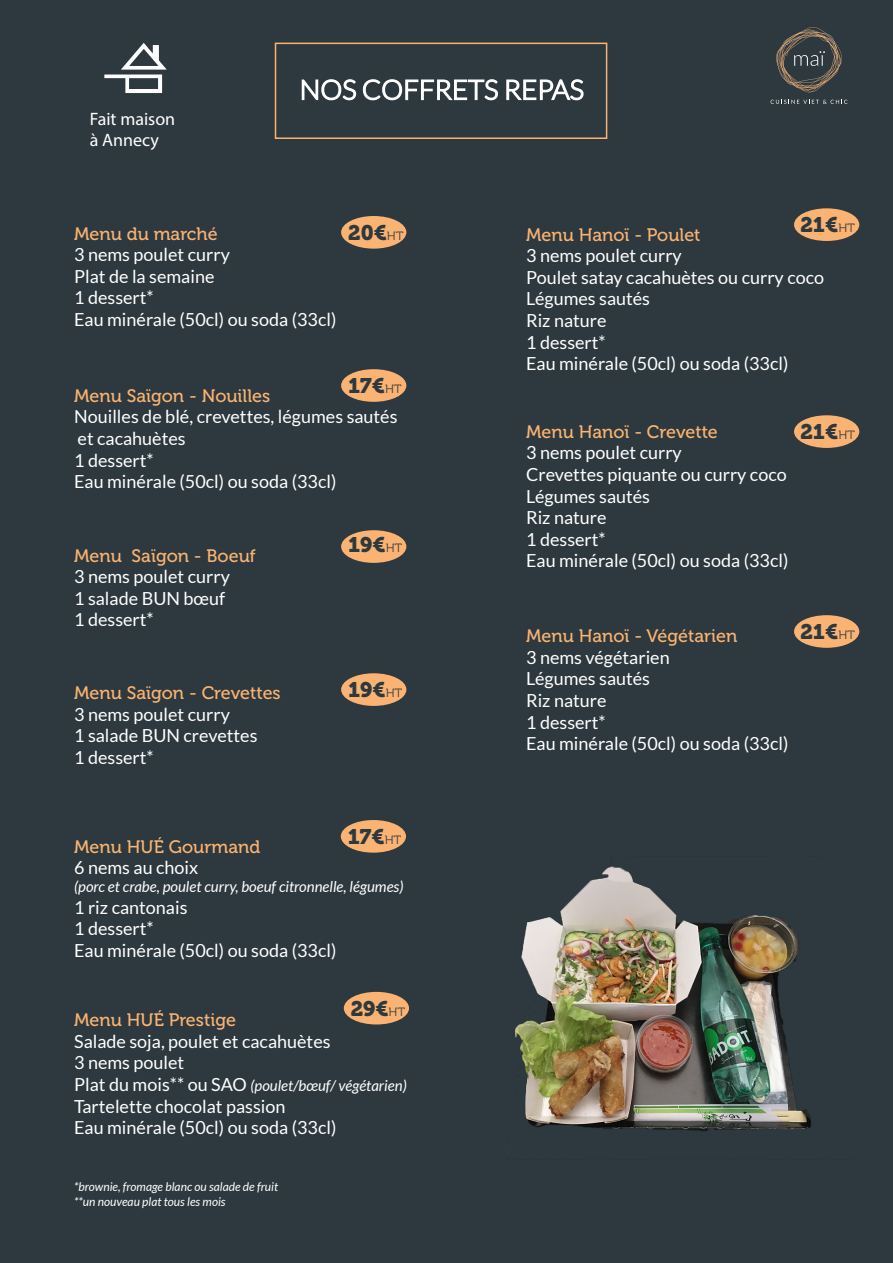
<style>
.page{position:relative;width:893px;height:1263px;background:#fff}
.page>*{position:absolute;margin:0;border:0;box-sizing:border-box;transform-origin:0 0}
.t1{font:21px "Museo 900";letter-spacing:-.01em;color:#2d393f}
.t2{font:18px/21.6px "Lato";color:#fff}
.t3{font:18px "Museo 500";color:#fab372}
.t4{font:18px/21.6px "Myriad Pro";color:#fff}
.t5{font:italic 15px "Lato";color:#fff}
.t6{font:italic 12px/14.4px "Lato";color:#fff}
.s1{font-family:"Museo 300";font-size:12px}
.s2{font-style:normal;font-size:18px}
</style>
<div class="page">
<div style="left:0;top:0;width:892px;height:1263px;background:#2d393f"></div>
<div style="left:794px;top:208px;width:65px;height:33px;background:#fab372;border-radius:50%"></div>
<div style="left:794px;top:415px;width:65px;height:33px;background:#fab372;border-radius:50%"></div>
<div style="left:794px;top:615px;width:65px;height:33px;background:#fab372;border-radius:50%"></div>
<div style="left:341px;top:216px;width:65px;height:33px;background:#fab372;border-radius:50%"></div>
<div style="left:341px;top:369px;width:65px;height:33px;background:#fab372;border-radius:50%"></div>
<div style="left:341px;top:530px;width:65px;height:33px;background:#fab372;border-radius:50%"></div>
<div style="left:341px;top:673px;width:65px;height:33px;background:#fab372;border-radius:50%"></div>
<div style="left:341px;top:820px;width:65px;height:33px;background:#fab372;border-radius:50%"></div>
<div style="left:344px;top:992px;width:65px;height:32px;background:#fab372;border-radius:50%"></div>
<div style="left:275px;top:43px;width:332px;height:96px;border:2px solid #fab372"></div>
<svg style="left:301px;top:79px;width:197px;height:22px"></svg>
<svg style="left:506px;top:79px;width:78px;height:22px"></svg>
<img style="left:508px;top:866px;width:303px;height:289px">
<svg style="left:776px;top:27px;width:66px;height:65px"></svg>
<svg style="left:771px;top:100px;width:76px;height:4px"></svg>
<svg style="left:104px;top:43px;width:63px;height:50px"></svg>
<p class="t4" style="left:90px;top:108px;width:87px">Fait maison à Annecy</p>
<p class="t3" style="left:74px;top:224px;width:145px">Menu du marché</p>
<p class="t2" style="left:74px;top:244px;width:264px">3 nems poulet curry<br>Plat de la semaine<br>1 dessert*<br>Eau minérale (50cl) ou soda (33cl)</p>
<p class="t1" style="left:348px;top:220px;width:57px">20€<span class="s1">HT</span></p>
<p class="t1" style="left:348px;top:374px;width:55px">17€<span class="s1">HT</span></p>
<p class="t3" style="left:74px;top:386px;width:198px">Menu Saïgon - Nouilles</p>
<p class="t2" style="left:74px;top:406px;width:325px">Nouilles de blé, crevettes, légumes sautés et cacahuètes<br>1 dessert*<br>Eau minérale (50cl) ou soda (33cl)</p>
<p class="t3" style="left:74px;top:545px;width:183px">Menu Saïgon - Boeuf</p>
<p class="t2" style="left:74px;top:566px;width:157px">3 nems poulet curry<br>1 salade BUN bœuf<br>1 dessert*</p>
<p class="t3" style="left:74px;top:683px;width:208px">Menu Saïgon - Crevettes</p>
<p class="t2" style="left:74px;top:703px;width:185px">3 nems poulet curry<br>1 salade BUN crevettes<br>1 dessert*</p>
<p class="t1" style="left:348px;top:533px;width:55px">19€<span class="s1">HT</span></p>
<p class="t1" style="left:348px;top:678px;width:55px">19€<span class="s1">HT</span></p>
<p class="t1" style="left:348px;top:824px;width:55px">17€<span class="s1">HT</span></p>
<p class="t3" style="left:74px;top:836px;width:188px">Menu HUÉ Gourmand</p>
<p class="t2" style="left:74px;top:857px;width:126px">6 nems au choix</p>
<p class="t5" style="left:74px;top:878px;width:331px">(porc et crabe, poulet curry, boeuf citronnelle, légumes)</p>
<p class="t2" style="left:74px;top:896px;width:264px">1 riz cantonais<br>1 dessert*<br>Eau minérale (50cl) ou soda (33cl)</p>
<p class="t1" style="left:351px;top:996px;width:56px">29€<span class="s1">HT</span></p>
<p class="t3" style="left:74px;top:1010px;width:163px">Menu HUÉ Prestige</p>
<p class="t2" style="left:74px;top:1030px;width:258px">Salade soja, poulet et cacahuètes<br>3 nems poulet</p>
<p class="t5" style="left:74px;top:1077px;width:334px"><span class="s2">Plat du mois** ou SAO</span> (poulet/bœuf/ végétarien)</p>
<p class="t2" style="left:74px;top:1095px;width:264px">Tartelette chocolat passion<br>Eau minérale (50cl) ou soda (33cl)</p>
<p class="t6" style="left:74px;top:1180px;width:206px">*brownie, fromage blanc ou salade de fruit **un nouveau plat tous les mois</p>
<p class="t1" style="left:800px;top:213px;width:56px">21€<span class="s1">HT</span></p>
<p class="t3" style="left:526px;top:224px;width:176px">Menu Hanoï - Poulet</p>
<p class="t2" style="left:526px;top:245px;width:300px">3 nems poulet curry<br>Poulet satay cacahuètes ou curry coco<br>Légumes sautés<br>Riz nature<br>1 dessert*<br>Eau minérale (50cl) ou soda (33cl)</p>
<p class="t3" style="left:526px;top:422px;width:193px">Menu Hanoï - Crevette</p>
<p class="t2" style="left:526px;top:442px;width:264px">3 nems poulet curry<br>Crevettes piquante ou curry coco<br>Légumes sautés<br>Riz nature<br>1 dessert*<br>Eau minérale (50cl) ou soda (33cl)</p>
<p class="t1" style="left:800px;top:420px;width:56px">21€<span class="s1">HT</span></p>
<p class="t3" style="left:526px;top:626px;width:213px">Menu Hanoï - Végétarien</p>
<p class="t2" style="left:526px;top:646px;width:264px">3 nems végétarien<br>Légumes sautés<br>Riz nature<br>1 dessert*<br>Eau minérale (50cl) ou soda (33cl)</p>
<p class="t1" style="left:800px;top:620px;width:56px">21€<span class="s1">HT</span></p>
</div>
